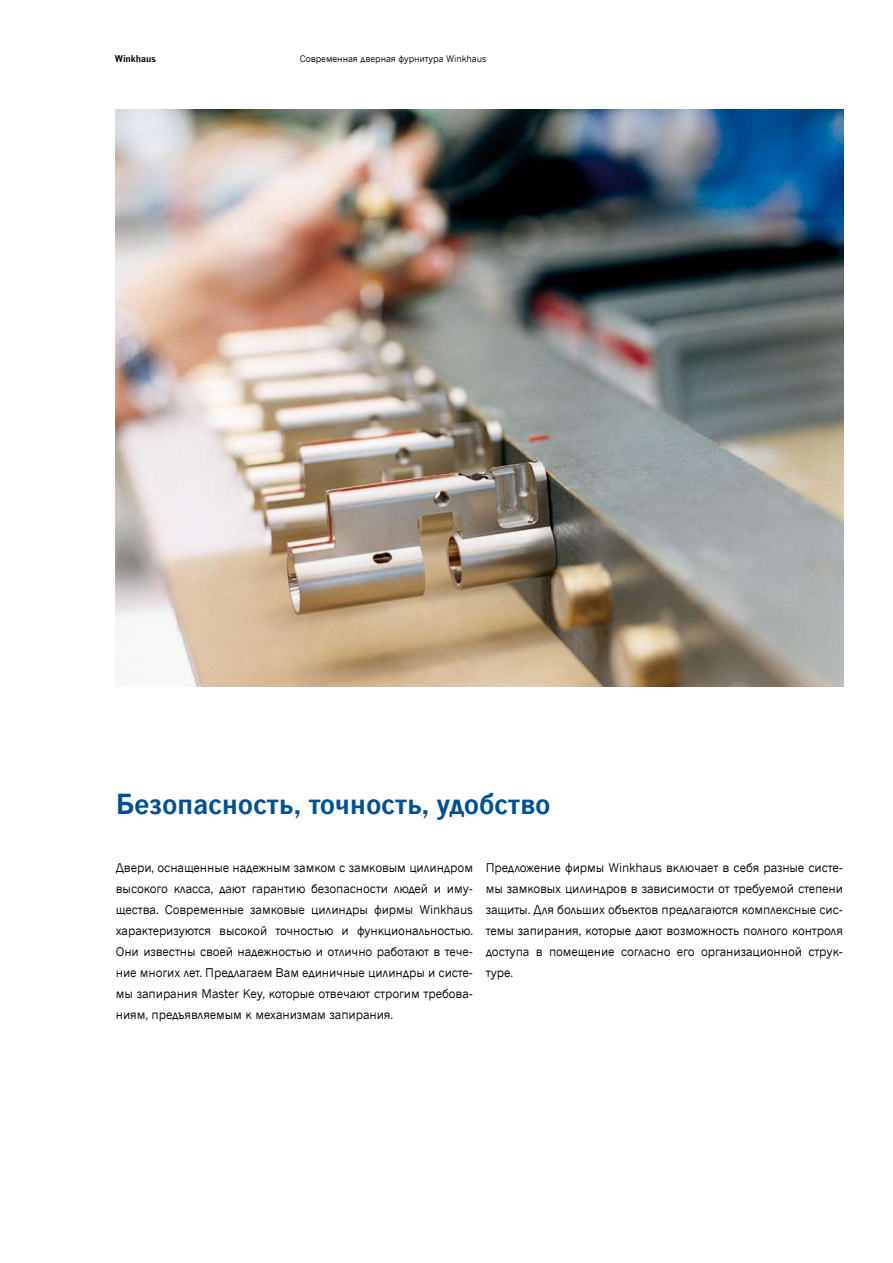
<style>
.page{position:relative;width:893px;height:1263px;background:#fff}
.page>*{position:absolute;margin:0;border:0;box-sizing:border-box;transform-origin:0 0}
.t1{font:700 27px "News Gothic Cyr";letter-spacing:-.01em;color:#005191}
.t2{font:12px/21px "News Gothic Cyr";letter-spacing:-.01em;color:#000;text-align:justify}
.t3{font:9px "News Gothic Cyr";letter-spacing:-.01em;color:#000}
.t4{font:700 9px "News Gothic CE";letter-spacing:-.01em;color:#000}
</style>
<div class="page">
<img style="left:116px;top:110px;width:727px;height:577px">
<p class="t4" style="left:115px;top:53px;width:43px">Winkhaus</p>
<p class="t3" style="left:300px;top:54px;width:188px">Современная дверная фурнитура Winkhaus</p>
<h1 class="t1" style="left:116px;top:787px;width:436px">Безопасность, точность, удобство</h1>
<p class="t2" style="left:116px;top:857px;width:359px">Двери, оснащенные надежным замком с замковым цилиндром высокого класса, дают гарантию безопасности людей и иму&shy;щества. Современные замковые цилиндры фирмы Winkhaus характеризуются высокой точностью и функциональностью.<br>Они известны своей надежностью и отлично работают в тече&shy;ние многих лет. Предлагаем Вам единичные цилиндры и систе&shy;мы запирания Master Key, которые отвечают строгим требова&shy;ниям, предъявляемым к механизмам запирания.</p>
<p class="t2" style="left:486px;top:857px;width:359px">Предложение фирмы Winkhaus включает в себя разные систе&shy;мы замковых цилиндров в зависимости от требуемой степени защиты. Для больших объектов предлагаются комплексные сис&shy;темы запирания, которые дают возможность полного контроля доступа в помещение согласно его организационной струк&shy;туре.</p>
</div>
